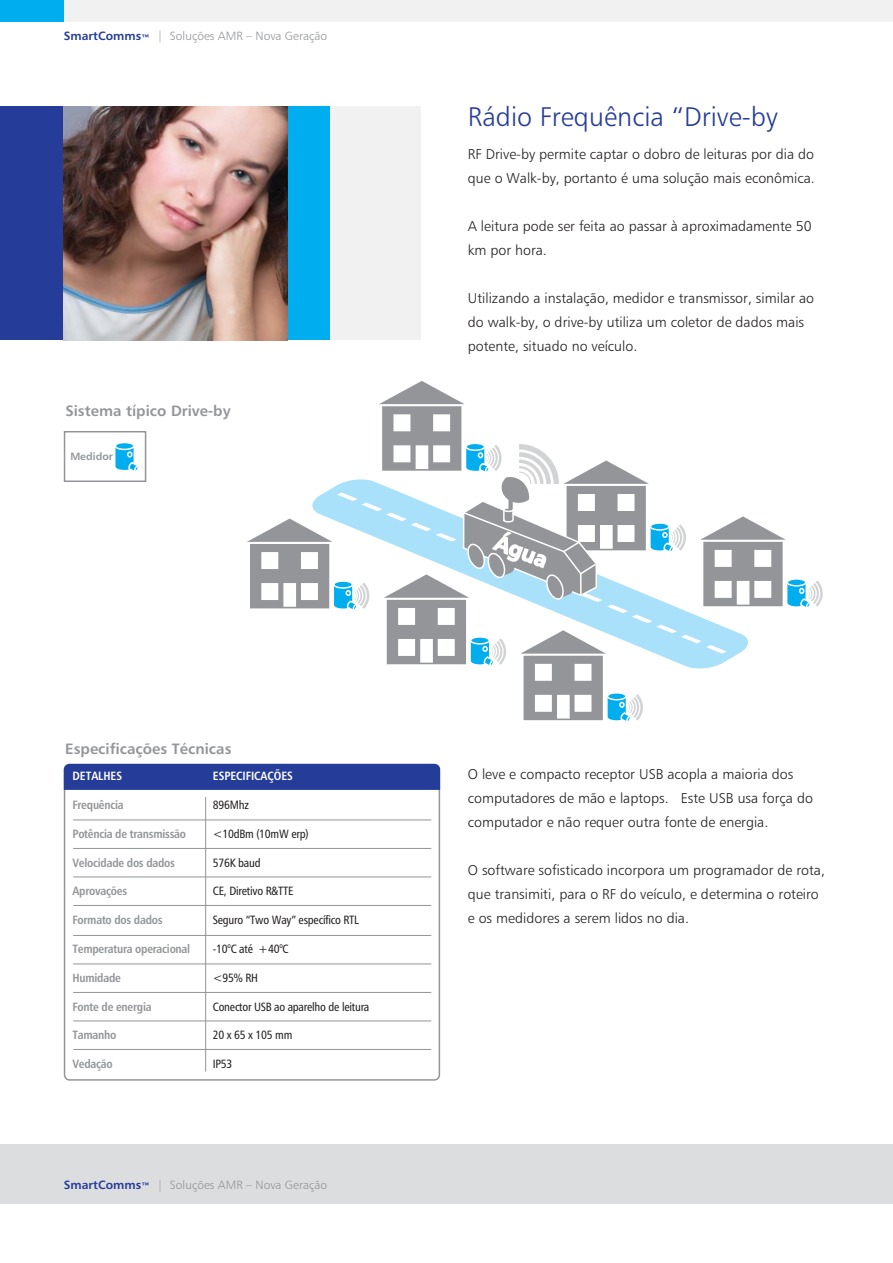
<style>
.page{position:relative;width:893px;height:1263px;background:#fff}
.page>*{position:absolute;margin:0;border:0;box-sizing:border-box;transform-origin:0 0}
.t1{font:27px "Humanist 777 BT Light B";color:#253c98}
.t2{font:15px "Humanist 777 BT Bold B";color:#939598}
.t3{font:14.25px/24px "Humanist 777 BT Light B";color:#231f20}
.t4{font:12px "Humanist 777 BT Roman Condensed B";letter-spacing:-.02em;color:#231f20}
.t5{font:12px "Humanist 777 BT Bold Condensed B";letter-spacing:-.02em;color:#939598}
.t6{font:12px "Humanist 777 BT Light B";color:#939598}
.t7{font:12px "Humanist 777 BT Bold Condensed B";letter-spacing:-.005em;color:#fff}
.t8{font:10.5px "Humanist 777 BT Bold B";color:#939598}
.s1{font-family:"Humanist 777 BT Bold B";color:#253c98}
</style>
<div class="page">
<div style="left:64px;top:106px;width:357px;height:234px;background:#f1f1f2"></div>
<div style="left:0;top:106px;width:64px;height:234px;background:#253c98"></div>
<div style="left:0;top:0;width:892px;height:21px;background:#f1f1f2"></div>
<div style="left:0;top:0;width:64px;height:21px;background:#00aeef"></div>
<div style="left:0;top:1144px;width:892px;height:59px;background:#dcddde"></div>
<div style="left:64px;top:106px;width:266px;height:234px;background:#00aeef"></div>
<img style="left:64px;top:106px;width:223px;height:234px">
<svg style="left:247px;top:381px;width:576px;height:340px"></svg>
<svg style="left:64px;top:790px;width:376px;height:291px"></svg>
<div style="left:64px;top:764px;width:376px;height:26px;background:#253c98"></div>
<hr style="left:205px;top:797px;width:1px;height:275px;background:#939598">
<hr style="left:73px;top:820px;width:358px;height:1px;background:#939598">
<hr style="left:73px;top:848px;width:358px;height:1px;background:#939598">
<hr style="left:73px;top:877px;width:358px;height:1px;background:#939598">
<hr style="left:73px;top:905px;width:358px;height:1px;background:#939598">
<hr style="left:73px;top:935px;width:358px;height:1px;background:#939598">
<hr style="left:73px;top:964px;width:358px;height:1px;background:#939598">
<hr style="left:73px;top:992px;width:358px;height:1px;background:#939598">
<div style="left:64px;top:431px;width:82px;height:51px;border:2px solid #939598"></div>
<hr style="left:73px;top:1021px;width:358px;height:1px;background:#939598">
<hr style="left:73px;top:1049px;width:358px;height:1px;background:#939598">
<svg style="left:115px;top:436px;width:30px;height:40px"></svg>
<p class="t6" style="left:64px;top:31px;width:265px"><span class="s1">SmartComms</span><sub>™</sub> | Soluções AMR – Nova Geração</p>
<p class="t2" style="left:65px;top:405px;width:167px">Sistema típico Drive-by</p>
<p class="t8" style="left:70px;top:452px;width:44px">Medidor</p>
<h1 class="t1" style="left:468px;top:106px;width:311px">Rádio Frequência “Drive-by</h1>
<p class="t3" style="left:468px;top:144px;width:349px">RF Drive-by permite captar o dobro de leituras por dia do que o Walk-by, portanto é uma solução mais econômica.</p>
<p class="t3" style="left:468px;top:216px;width:345px">A leitura pode ser feita ao passar à aproximadamente 50 km por hora.</p>
<p class="t3" style="left:468px;top:288px;width:348px">Utilizando a instalação, medidor e transmissor, similar ao do walk-by, o drive-by utiliza um coletor de dados mais potente, situado no veículo.</p>
<p class="t2" style="left:65px;top:742px;width:168px">Especificações Técnicas</p>
<p class="t7" style="left:73px;top:771px;width:51px">DETALHES</p>
<p class="t7" style="left:213px;top:771px;width:82px">ESPECIFICAÇÕES</p>
<p class="t5" style="left:72px;top:800px;width:53px">Frequência</p>
<p class="t4" style="left:213px;top:800px;width:38px">896Mhz</p>
<p class="t5" style="left:72px;top:829px;width:115px">Potência de transmissão</p>
<p class="t4" style="left:213px;top:829px;width:97px">&lt;10dBm (10mW erp)</p>
<p class="t5" style="left:72px;top:858px;width:104px">Velocidade dos dados</p>
<p class="t4" style="left:213px;top:858px;width:49px">576K baud</p>
<p class="t5" style="left:72px;top:886px;width:56px">Aprovações</p>
<p class="t4" style="left:213px;top:887px;width:82px">CE, Diretivo R&amp;TTE</p>
<p class="t5" style="left:72px;top:915px;width:92px">Formato dos dados</p>
<p class="t4" style="left:213px;top:915px;width:148px">Seguro “Two Way” específico RTL</p>
<p class="t5" style="left:72px;top:944px;width:119px">Temperatura operacional</p>
<p class="t4" style="left:213px;top:944px;width:77px">-10<sup>o</sup>C até +40<sup>o</sup>C</p>
<p class="t5" style="left:72px;top:973px;width:50px">Humidade</p>
<p class="t4" style="left:213px;top:973px;width:47px">&lt;95% RH</p>
<p class="t5" style="left:72px;top:1002px;width:81px">Fonte de energia</p>
<p class="t4" style="left:213px;top:1002px;width:158px">Conector USB ao aparelho de leitura</p>
<p class="t5" style="left:72px;top:1030px;width:45px">Tamanho</p>
<p class="t4" style="left:213px;top:1031px;width:81px">20 x 65 x 105 mm</p>
<p class="t5" style="left:72px;top:1059px;width:42px">Vedação</p>
<p class="t4" style="left:213px;top:1059px;width:21px">IP53</p>
<p class="t6" style="left:64px;top:1180px;width:265px"><span class="s1">SmartComms</span><sub>™</sub> | Soluções AMR – Nova Geração</p>
<p class="t3" style="left:468px;top:763px;width:347px">O leve e compacto receptor USB acopla a maioria dos computadores de mão e laptops. Este USB usa força do computador e não requer outra fonte de energia.</p>
<p class="t3" style="left:468px;top:859px;width:359px">O software sofisticado incorpora um programador de rota, que transimiti, para o RF do veículo, e determina o roteiro e os medidores a serem lidos no dia.</p>
</div>
